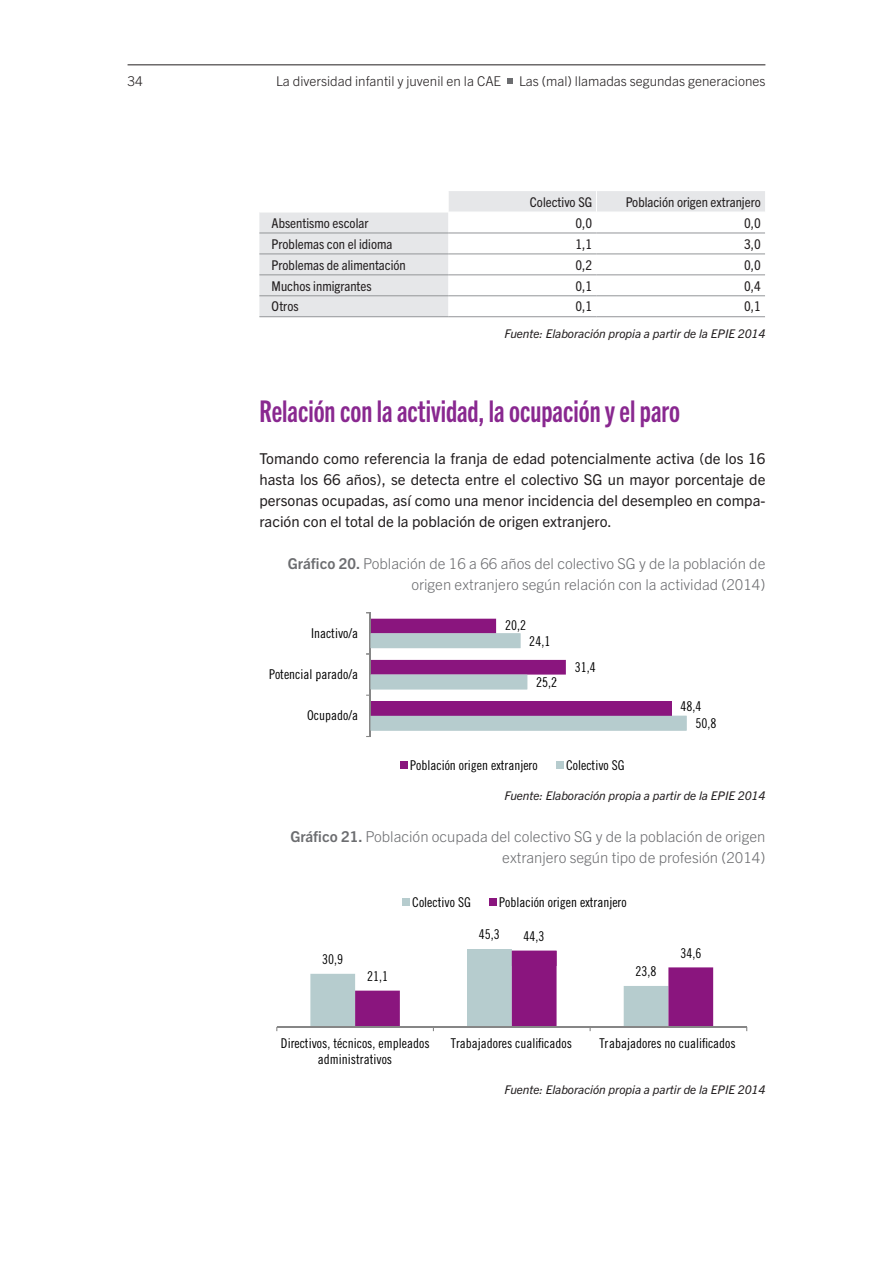
<style>
.page{position:relative;width:893px;height:1263px;background:#fff}
.page>*{position:absolute;margin:0;border:0;box-sizing:border-box;transform-origin:0 0}
._02titulo01{font:30px "Trade Gothic Next LT Pro Bd Cm";color:#892890}
._01texto{font:15px/21px "Trade Gothic Next LT Pro";color:#231f20;text-align:justify}
._05titulo_tabla{font:300 15px/21px "Trade Gothic Next LT Pro";color:#6c6d70;text-align:right}
.t1{font:13.5px/15.6px "Trade Gothic LT Std Cn 18";color:#000;text-align:center}
._03tabla_izq{font:condensed 13.5px "Trade Gothic Next LT Pro";color:#231f20;scale:1.05 1}
.t2{font:300 13.5px "Trade Gothic Next LT Pro";color:#231f20}
._04tabla_dcha{font:condensed 13.5px "Trade Gothic Next LT Pro";color:#231f20;scale:1.05 1}
._07fuente{font:italic 12px "Trade Gothic Next LT Pro";color:#231f20}
.s1{font-weight:700}
</style>
<div class="page">
<hr style="left:128px;top:64px;width:637px;height:1px;background:#231f20">
<svg style="left:507px;top:79px;width:6px;height:5px"></svg>
<svg style="left:259px;top:191px;width:506px;height:125px"></svg>
<hr style="left:259px;top:233px;width:189px;height:1px;background:#939598">
<hr style="left:448px;top:233px;width:148px;height:1px;background:#939598">
<hr style="left:596px;top:233px;width:169px;height:1px;background:#939598">
<hr style="left:259px;top:254px;width:189px;height:1px;background:#939598">
<hr style="left:448px;top:254px;width:148px;height:1px;background:#939598">
<hr style="left:596px;top:254px;width:169px;height:1px;background:#939598">
<hr style="left:259px;top:275px;width:189px;height:1px;background:#939598">
<hr style="left:448px;top:275px;width:148px;height:1px;background:#939598">
<hr style="left:596px;top:275px;width:169px;height:1px;background:#939598">
<hr style="left:259px;top:296px;width:189px;height:1px;background:#939598">
<hr style="left:448px;top:296px;width:148px;height:1px;background:#939598">
<hr style="left:596px;top:296px;width:169px;height:1px;background:#939598">
<hr style="left:259px;top:316px;width:189px;height:1px;background:#939598">
<hr style="left:448px;top:316px;width:148px;height:1px;background:#939598">
<hr style="left:596px;top:316px;width:169px;height:1px;background:#939598">
<svg style="left:448px;top:191px;width:1px;height:21px"></svg>
<svg style="left:596px;top:191px;width:1px;height:21px"></svg>
<hr style="left:259px;top:212px;width:189px;height:1px;background:#fff">
<hr style="left:448px;top:212px;width:148px;height:1px;background:#fff">
<hr style="left:596px;top:212px;width:169px;height:1px;background:#fff">
<hr style="left:370px;top:613px;width:1px;height:113px;background:#868686">
<hr style="left:370px;top:681px;width:1px;height:55px;background:#868686">
<div style="left:400px;top:762px;width:7px;height:7px;background:#8a157e"></div>
<div style="left:556px;top:762px;width:7px;height:7px;background:#b6ccce"></div>
<svg style="left:366px;top:619px;width:321px;height:111px"></svg>
<div style="left:402px;top:899px;width:7px;height:7px;background:#b6ccce"></div>
<div style="left:489px;top:899px;width:7px;height:7px;background:#8a157e"></div>
<hr style="left:277px;top:1026px;width:470px;height:1px;background:#868686">
<svg style="left:310px;top:949px;width:403px;height:82px"></svg>
<p class="t2" style="left:128px;top:71px;width:17px">34</p>
<p class="t2" style="left:276px;top:71px;width:227px">La diversidad infantil y juvenil en la CAE</p>
<p class="t2" style="left:519px;top:71px;width:248px">Las (mal) llamadas segundas generaciones</p>
<p class="_04tabla_dcha" style="left:530px;top:193px;width:61px">Colectivo SG</p>
<p class="_04tabla_dcha" style="left:626px;top:193px;width:130px">Población origen extranjero</p>
<p class="_03tabla_izq" style="left:272px;top:214px;width:94px">Absentismo escolar</p>
<p class="_04tabla_dcha" style="left:575px;top:214px;width:17px">0,0</p>
<p class="_04tabla_dcha" style="left:744px;top:214px;width:17px">0,0</p>
<p class="_03tabla_izq" style="left:272px;top:235px;width:117px">Problemas con el idioma</p>
<p class="_04tabla_dcha" style="left:575px;top:235px;width:17px">1,1</p>
<p class="_04tabla_dcha" style="left:744px;top:235px;width:17px">3,0</p>
<p class="_03tabla_izq" style="left:272px;top:255px;width:129px">Problemas de alimentación</p>
<p class="_04tabla_dcha" style="left:575px;top:255px;width:17px">0,2</p>
<p class="_04tabla_dcha" style="left:744px;top:255px;width:17px">0,0</p>
<p class="_03tabla_izq" style="left:272px;top:276px;width:97px">Muchos inmigrantes</p>
<p class="_04tabla_dcha" style="left:575px;top:276px;width:17px">0,1</p>
<p class="_04tabla_dcha" style="left:744px;top:276px;width:17px">0,4</p>
<p class="_03tabla_izq" style="left:272px;top:297px;width:27px">Otros</p>
<p class="_04tabla_dcha" style="left:575px;top:297px;width:17px">0,1</p>
<p class="_04tabla_dcha" style="left:744px;top:297px;width:17px">0,1</p>
<p class="_07fuente" style="left:505px;top:325px;width:262px">Fuente: Elaboración propia a partir de la EPIE 2014</p>
<p class="_02titulo01" style="left:259px;top:391px;width:422px">Relación con la actividad, la ocupación y el paro</p>
<p class="_01texto" style="left:259px;top:447px;width:508px">Tomando como referencia la franja de edad potencialmente activa (de los 16 hasta los 66 años), se detecta entre el colectivo SG un mayor porcentaje de personas ocupadas, así como una menor incidencia del desempleo en compa&shy;ración con el total de la población de origen extranjero.</p>
<p class="_05titulo_tabla" style="left:288px;top:552px;width:479px"><span class="s1">Gráfico 20.</span> Población de 16 a 66 años del colectivo SG y de la población de origen extranjero según relación con la actividad (2014)</p>
<p class="t1" style="left:311px;top:625px;width:49px">Inactivo/a</p>
<p class="t1" style="left:269px;top:666px;width:91px">Potencial arado/a</p>
<p class="t1" style="left:315px;top:666px;width:7px">p</p>
<p class="t1" style="left:307px;top:707px;width:53px">Ocupado/a</p>
<p class="t1" style="left:505px;top:617px;width:23px">20,2</p>
<p class="t1" style="left:529px;top:633px;width:23px">24,1</p>
<p class="t1" style="left:536px;top:674px;width:23px">25,2</p>
<p class="t1" style="left:575px;top:659px;width:23px">31,4</p>
<p class="t1" style="left:410px;top:757px;width:129px">Población origen extranjero</p>
<p class="t1" style="left:566px;top:757px;width:60px">Colectivo SG</p>
<p class="t1" style="left:680px;top:698px;width:23px">48,4</p>
<p class="t1" style="left:695px;top:715px;width:23px">50,8</p>
<p class="_07fuente" style="left:505px;top:787px;width:262px">Fuente: Elaboración propia a partir de la EPIE 2014</p>
<p class="_05titulo_tabla" style="left:290px;top:825px;width:477px"><span class="s1">Gráfico 21.</span> Población ocupada del colectivo SG y de la población de origen extranjero según tipo de profesión (2014)</p>
<p class="t1" style="left:412px;top:894px;width:60px">Colectivo SG</p>
<p class="t1" style="left:499px;top:894px;width:129px">Población origen extranjero</p>
<p class="t1" style="left:322px;top:951px;width:23px">30,9</p>
<p class="t1" style="left:367px;top:968px;width:23px">21,1</p>
<p class="t1" style="left:479px;top:927px;width:23px">45,3</p>
<p class="t1" style="left:524px;top:928px;width:23px">44,3</p>
<p class="t1" style="left:636px;top:963px;width:23px">23,8</p>
<p class="t1" style="left:680px;top:945px;width:23px">34,6</p>
<p class="t1" style="left:281px;top:1035px;width:150px">Directivos, técnicos, empleados administrativos</p>
<p class="t1" style="left:451px;top:1035px;width:123px">Trabajadores cualificados</p>
<p class="t1" style="left:599px;top:1035px;width:138px">Trabajadores no cualificados</p>
<p class="_07fuente" style="left:505px;top:1081px;width:262px">Fuente: Elaboración propia a partir de la EPIE 2014</p>
</div>
